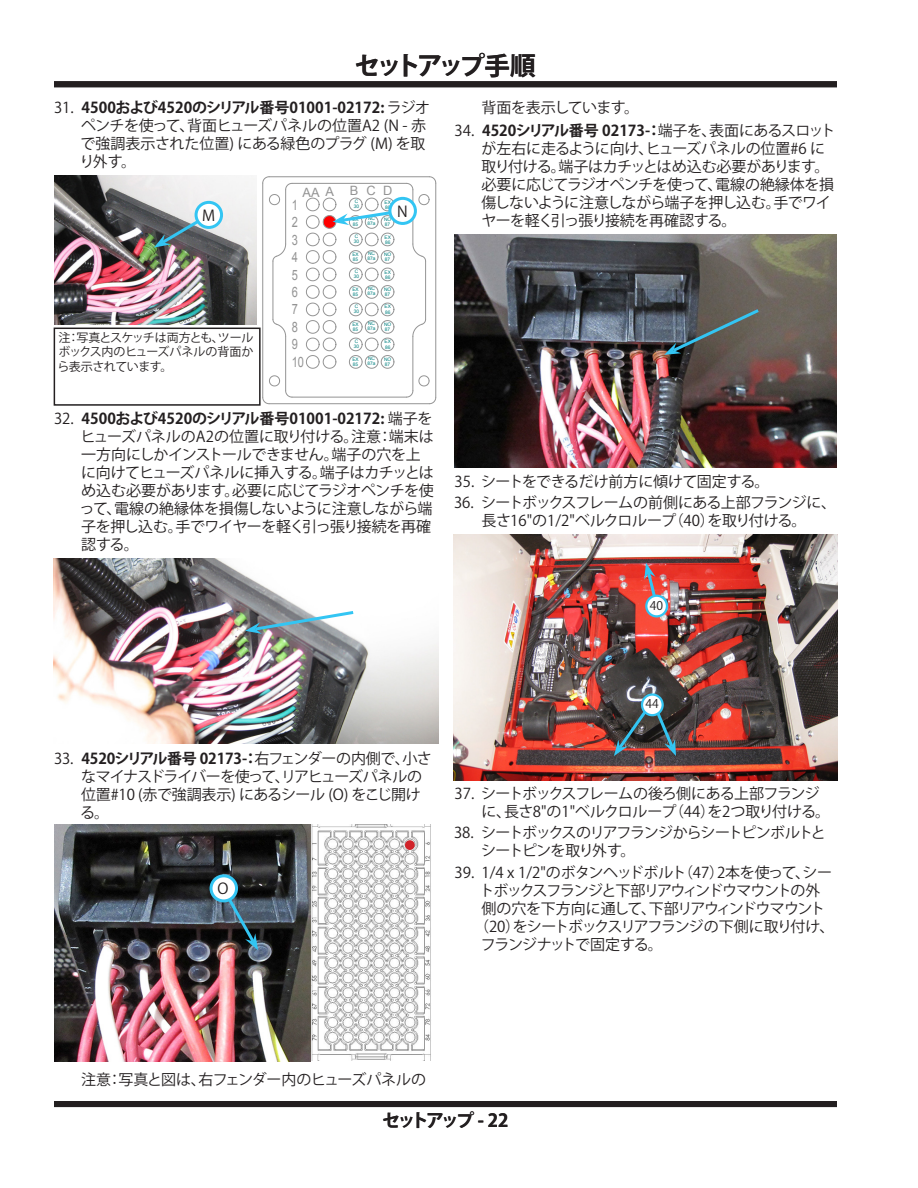
<style>
.page{position:relative;width:918px;height:1188px;background:#fff}
.page>*{position:absolute;margin:0;border:0;box-sizing:border-box;transform-origin:0 0}
.t1{font:700 25.5px "Koz Go Pro";letter-spacing:-.15em;color:#231f20}
.t2{font:700 18px "Koz Go Pro";letter-spacing:-.155em;color:#231f20}
.t3{font:15px/18px "Koz Go Pro";letter-spacing:-.04em;color:#231f20}
.t4{font:15px/18px "Koz Go Pro";letter-spacing:-.02em;color:#231f20}
.t5{font:15px/18px "Koz Go Pro";letter-spacing:-.01em;color:#231f20}
.t6{font:15px/18px "Koz Go Pro";letter-spacing:-.08em;color:#231f20}
.t7{font:700 15px "Koz Go Pro";color:#231f20}
.t8{font:15px "Koz Go Pro";letter-spacing:-.075em;color:#231f20}
.t9{font:15px "Koz Go Pro";letter-spacing:-.015em;color:#231f20}
.t10{font:15px "Koz Go Pro";letter-spacing:-.085em;color:#231f20}
.t11{font:15px "Koz Go Pro";letter-spacing:-.06em;color:#231f20}
.t12{font:14.25px/17.4px "Arial";color:#949494;scale:.78 1}
.t13{font:12.75px "Arial";letter-spacing:.525em;color:#949494}
.t14{font:12px/14.4px "Koz Go Pro";letter-spacing:-.03em;color:#231f20;text-align:justify}
.t15{font:10.95px "Arial";color:#000}
.t16{font:4.8px/5.1px "Arial";color:#008080}
.s1{font-weight:700}
.s2{font-weight:400}
</style>
<div class="page">
<div style="left:54px;top:1101px;width:783px;height:6px;background:#231f20"></div>
<div style="left:54px;top:81px;width:783px;height:6px;background:#231f20"></div>
<img style="left:54px;top:175px;width:203px;height:149px">
<svg style="left:154px;top:211px;width:58px;height:37px;background:#6b7980"></svg>
<hr style="left:262px;top:183px;width:1px;height:214px;background:#949494">
<hr style="left:436px;top:183px;width:1px;height:214px;background:#949494">
<hr style="left:413px;top:190px;width:1px;height:54px;background:#949494">
<hr style="left:285px;top:190px;width:1px;height:54px;background:#949494">
<hr style="left:269px;top:403px;width:160px;height:1px;background:#949494">
<hr style="left:292px;top:397px;width:115px;height:1px;background:#949494">
<hr style="left:285px;top:336px;width:1px;height:55px;background:#949494">
<svg style="left:273px;top:319px;width:13px;height:17px"></svg>
<svg style="left:273px;top:244px;width:13px;height:17px"></svg>
<hr style="left:273px;top:261px;width:1px;height:58px;background:#949494">
<svg style="left:263px;top:376px;width:29px;height:28px"></svg>
<svg style="left:429px;top:397px;width:7px;height:7px"></svg>
<hr style="left:413px;top:336px;width:1px;height:55px;background:#949494">
<svg style="left:413px;top:319px;width:13px;height:18px"></svg>
<hr style="left:425px;top:261px;width:1px;height:58px;background:#949494">
<svg style="left:413px;top:244px;width:13px;height:17px"></svg>
<svg style="left:406px;top:391px;width:7px;height:6px"></svg>
<svg style="left:419px;top:376px;width:10px;height:10px"></svg>
<hr style="left:269px;top:177px;width:160px;height:1px;background:#949494">
<hr style="left:292px;top:183px;width:115px;height:1px;background:#949494">
<svg style="left:263px;top:177px;width:29px;height:28px"></svg>
<svg style="left:429px;top:177px;width:7px;height:6px"></svg>
<svg style="left:407px;top:183px;width:6px;height:7px"></svg>
<svg style="left:419px;top:194px;width:10px;height:11px"></svg>
<svg style="left:306px;top:198px;width:93px;height:170px"></svg>
<div style="left:54px;top:328px;width:207px;height:78px;border:2px solid #231f20"></div>
<div style="left:196px;top:202px;width:26px;height:25px;background:#fff;border-radius:50%"></div>
<div style="left:195px;top:201px;width:28px;height:28px;border:3px solid #33c5f3;border-radius:50%"></div>
<div style="left:390px;top:198px;width:25px;height:25px;background:#fff;border-radius:50%"></div>
<div style="left:388px;top:197px;width:29px;height:28px;border:3px solid #33c5f3;border-radius:50%"></div>
<img style="left:54px;top:558px;width:384px;height:186px">
<svg style="left:244px;top:609px;width:113px;height:25px"></svg>
<img style="left:54px;top:824px;width:256px;height:238px">
<img style="left:311px;top:824px;width:120px;height:236px">
<div style="left:405px;top:840px;width:10px;height:10px;background:#d1232a;border-radius:50%"></div>
<svg style="left:216px;top:880px;width:42px;height:70px;background:#3b4852"></svg>
<div style="left:211px;top:876px;width:26px;height:25px;background:#fff;border-radius:50%"></div>
<div style="left:210px;top:874px;width:28px;height:28px;border:3px solid #33c5f3;border-radius:50%"></div>
<img style="left:455px;top:234px;width:382px;height:233px">
<svg style="left:664px;top:307px;width:98px;height:48px;background:#585f61"></svg>
<img style="left:454px;top:535px;width:384px;height:246px">
<svg style="left:614px;top:695px;width:62px;height:61px;background:#494d50"></svg>
<svg style="left:644px;top:563px;width:16px;height:45px"></svg>
<div style="left:646px;top:596px;width:21px;height:20px;background:#fff;border-radius:50%"></div>
<div style="left:645px;top:595px;width:23px;height:22px;border:2px solid #33c5f3;border-radius:50%"></div>
<div style="left:642px;top:695px;width:21px;height:20px;background:#fff;border-radius:50%"></div>
<div style="left:641px;top:693px;width:23px;height:23px;border:2px solid #33c5f3;border-radius:50%"></div>
<h1 class="t1" style="left:355px;top:49px;width:183px">セットアップ手順</h1>
<p class="t5" style="left:79px;top:99px;width:352px;text-indent:-25px">31. <span class="s1">4500および4520のシリアル番号01001-02172:</span> ラジオペンチを使って、背面ヒューズパネルの位置A2 (N - 赤で強調表示された位置) にある緑色のプラグ (M) を取り外す。</p>
<p class="t3" style="left:482px;top:99px;width:159px">背面を表示しています。</p>
<p class="t3" style="left:481px;top:122px;width:356px;text-indent:-27px">34. <span class="s1">4520シリアル番号 02173-：</span>端子を、表面にあるスロットが左右に走るように向け、ヒューズパネルの位置#6 に取り付ける。端子はカチッとはめ込む必要があります。必要に応じてラジオペンチを使って、電線の絶縁体を損傷しないように注意しながら端子を押し込む。手でワイヤーを軽く引っ張り接続を再確認する。</p>
<p class="t13" style="left:302px;top:183px;width:91px">AAA BCD</p>
<p class="t12" style="left:292px;top:196px;width:17px">1<br>2<br>3<br>4<br>5<br>6<br>7<br>8<br>9<br>10</p>
<p class="t16" style="left:354px;top:199px;width:7px">C<br>30</p>
<p class="t16" style="left:385px;top:199px;width:8px">EX<br>86</p>
<p class="t16" style="left:384px;top:217px;width:9px">NO<br>87</p>
<p class="t3" style="left:202px;top:207px;width:15px">M</p>
<p class="t3" style="left:397px;top:203px;width:12px">N</p>
<p class="t16" style="left:368px;top:216px;width:10px">NC<br>87a</p>
<p class="t16" style="left:352px;top:217px;width:8px">EX<br>85</p>
<p class="t16" style="left:354px;top:234px;width:7px">C<br>30</p>
<p class="t16" style="left:385px;top:234px;width:8px">EX<br>86</p>
<p class="t16" style="left:352px;top:252px;width:8px">EX<br>85</p>
<p class="t16" style="left:368px;top:251px;width:10px">NC<br>87a</p>
<p class="t16" style="left:384px;top:252px;width:9px">NO<br>87</p>
<p class="t16" style="left:354px;top:269px;width:7px">C<br>30</p>
<p class="t16" style="left:385px;top:269px;width:8px">EX<br>86</p>
<p class="t16" style="left:368px;top:286px;width:10px">NC<br>87a</p>
<p class="t16" style="left:384px;top:287px;width:9px">NO<br>87</p>
<p class="t16" style="left:352px;top:287px;width:8px">EX<br>85</p>
<p class="t16" style="left:354px;top:304px;width:7px">C<br>30</p>
<p class="t16" style="left:385px;top:304px;width:8px">EX<br>86</p>
<p class="t16" style="left:368px;top:321px;width:10px">NC<br>87a</p>
<p class="t16" style="left:352px;top:322px;width:8px">EX<br>85</p>
<p class="t16" style="left:384px;top:322px;width:9px">NO<br>87</p>
<p class="t14" style="left:58px;top:331px;width:197px">注：写真とスケッチは両方とも、ツールボックス内のヒューズパネルの背面から表示されています。</p>
<p class="t16" style="left:354px;top:339px;width:7px">C<br>30</p>
<p class="t16" style="left:385px;top:339px;width:8px">EX<br>86</p>
<p class="t16" style="left:368px;top:356px;width:10px">NC<br>87a</p>
<p class="t16" style="left:384px;top:357px;width:9px">NO<br>87</p>
<p class="t16" style="left:352px;top:357px;width:8px">EX<br>85</p>
<p class="t15" style="left:275px;top:404px;width:150px">Back View Of Rear Fuse Block</p>
<p class="t7" style="left:54px;top:409px;width:380px"><span class="s2">32.</span> 4500および4520のシリアル番号01001-02172: <span class="s2">端子を</span></p>
<p class="t4" style="left:80px;top:428px;width:356px">ヒューズパネルのA2の位置に取り付ける。注意：端末は一方向にしかインストールできません。端子の穴を上に向けてヒューズパネルに挿入する。端子はカチッとはめ込む必要があります。必要に応じてラジオペンチを使って、電線の絶縁体を損傷しないように注意しながら端子を押し込む。手でワイヤーを軽く引っ張り接続を再確認する。</p>
<p class="t4" style="left:455px;top:473px;width:317px">35. シートをできるだけ前方に傾けて固定する。</p>
<p class="t3" style="left:454px;top:494px;width:384px;text-align:center">36. シートボックスフレームの前側にある上部フランジに、長さ16"の1/2"ベルクロループ（40）を取り付ける。</p>
<p class="t14" style="left:650px;top:598px;width:15px">40</p>
<p class="t3" style="left:80px;top:750px;width:353px;text-indent:-26px">33. <span class="s1">4520シリアル番号 02173-：</span>右フェンダーの内側で、小さなマイナスドライバーを使って、リアヒューズパネルの位置#10 (赤で強調表示) にあるシール (O) をこじ開ける。</p>
<p class="t3" style="left:217px;top:880px;width:13px">O</p>
<p class="t14" style="left:645px;top:697px;width:15px">44</p>
<p class="t3" style="left:481px;top:785px;width:351px">シートボックスフレームの後ろ側にある上部フランジに、長さ8"の1"ベルクロループ（44）を2つ取り付ける。</p>
<p class="t6" style="left:481px;top:824px;width:346px;text-indent:-27px">38. シートボックスのリアフランジからシートピンボルトとシートピンを取り外す。</p>
<p class="t4" style="left:455px;top:864px;width:379px">39. 1/4 x 1/2"のボタンヘッドボルト（47）2本を使って、シー</p>
<p class="t10" style="left:479px;top:881px;width:343px">トボックスフランジと下部リアウィンドウマウントの外</p>
<p class="t11" style="left:482px;top:899px;width:345px">側の穴を下方向に通して、下部リアウィンドウマウント</p>
<p class="t8" style="left:474px;top:917px;width:362px">（20）をシートボックスリアフランジの下側に取り付け、</p>
<p class="t6" style="left:481px;top:936px;width:184px">フランジナットで固定する。</p>
<p class="t3" style="left:455px;top:785px;width:21px">37.</p>
<p class="t9" style="left:81px;top:1070px;width:347px">注意：写真と図は、右フェンダー内のヒューズパネルの</p>
<p class="t2" style="left:382px;top:1109px;width:128px">セットアップ - 22</p>
</div>
